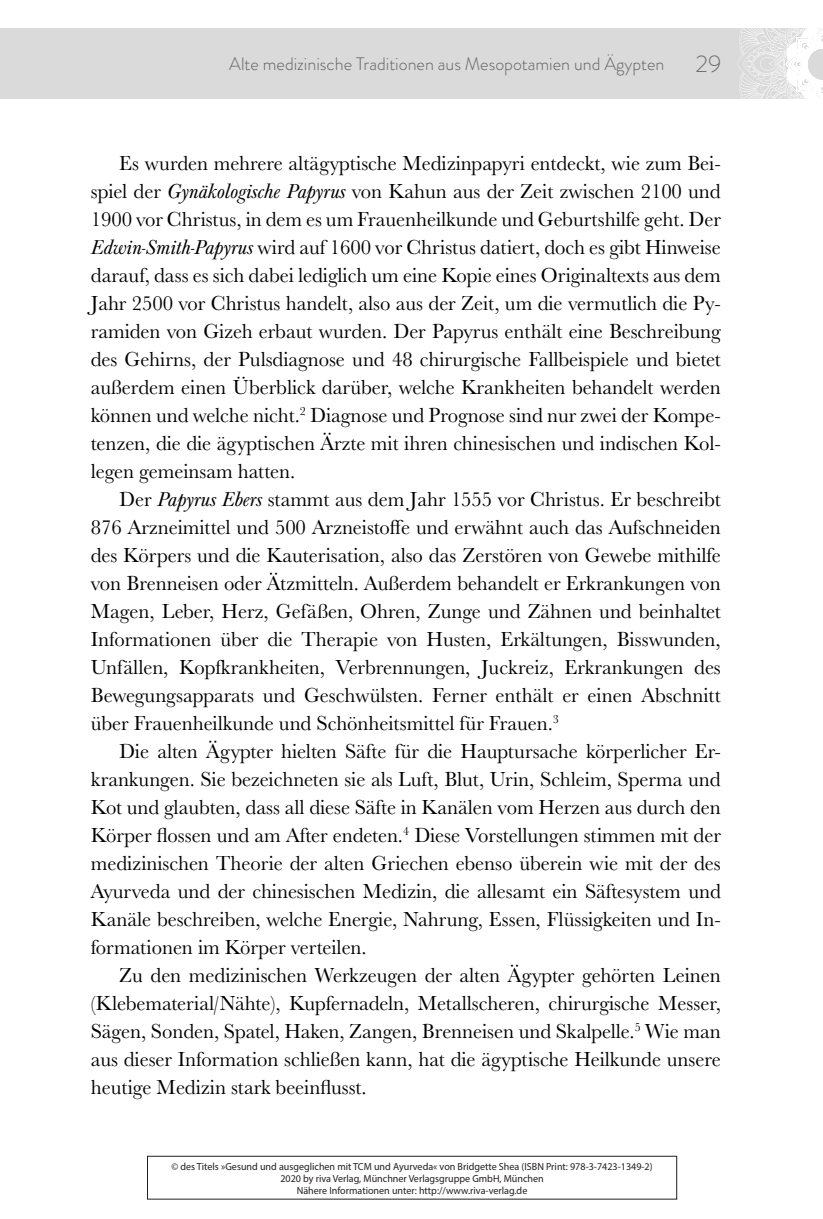
<style>
.page{position:relative;width:823px;height:1219px;background:#fff}
.page>*{position:absolute;margin:0;border:0;box-sizing:border-box;transform-origin:0 0}
.t1{font:300 24px "Brandon Grotesque";color:#706f6f}
.t2{font:21px/28px "Baskerville URW";letter-spacing:-.005em;color:#000;text-align:justify}
.t3{font:300 18px "Brandon Grotesque";color:#646363}
.t4{font:10.2px/12px "Myriad Pro";color:#231f20;text-align:center}
.s1{font-style:italic}
</style>
<div class="page">
<div style="left:0;top:28px;width:822px;height:71px;background:#dadada"></div>
<svg style="left:737px;top:28px;width:85px;height:71px"></svg>
<div style="left:147px;top:1156px;width:529px;height:43px;border:1px solid #231f20"></div>
<p class="t3" style="left:229px;top:52px;width:436px">Alte medizinische Traditionen aus Mesopotamien und Ägypten</p>
<p class="t1" style="left:695px;top:48px;width:27px">29</p>
<p class="t2" style="left:91px;top:148px;width:631px;text-indent:28px">Es wurden mehrere altägyptische Medizinpapyri entdeckt, wie zum Bei&shy;spiel der <span class="s1">Gynäkologische Papyrus</span> von Kahun aus der Zeit zwischen 2100 und 1900 vor Christus, in dem es um Frauenheilkunde und Geburtshilfe geht. Der <span class="s1">Edwin-Smith-Papyrus</span> wird auf 1600 vor Christus datiert, doch es gibt Hinweise darauf, dass es sich dabei lediglich um eine Kopie eines Originaltexts aus dem Jahr 2500 vor Christus handelt, also aus der Zeit, um die vermutlich die Py&shy;ramiden von Gizeh erbaut wurden. Der Papyrus enthält eine Beschreibung des Gehirns, der Pulsdiagnose und 48 chirurgische Fallbeispiele und bietet außerdem einen Überblick darüber, welche Krankheiten behandelt werden können und welche nicht.<sup>2</sup> Diagnose und Prognose sind nur zwei der Kompe&shy;tenzen, die die ägyptischen Ärzte mit ihren chinesischen und indischen Kol&shy;legen gemeinsam hatten.</p>
<p class="t2" style="left:91px;top:484px;width:631px;text-indent:28px">Der <span class="s1">Papyrus Ebers</span> stammt aus dem Jahr 1555 vor Christus. Er beschreibt 876 Arzneimittel und 500 Arzneistoffe und erwähnt auch das Aufschneiden des Körpers und die Kauterisation, also das Zerstören von Gewebe mithilfe von Brenneisen oder Ätzmitteln. Außerdem behandelt er Erkrankungen von Magen, Leber, Herz, Gefäßen, Ohren, Zunge und Zähnen und beinhaltet Informationen über die Therapie von Husten, Erkältungen, Bisswunden, Unfällen, Kopfkrankheiten, Verbrennungen, Juckreiz, Erkrankungen des Bewegungsapparats und Geschwülsten. Ferner enthält er einen Abschnitt über Frauenheilkunde und Schönheitsmittel für Frauen.<sup>3</sup></p>
<p class="t2" style="left:91px;top:736px;width:631px;text-indent:28px">Die alten Ägypter hielten Säfte für die Hauptursache körperlicher Er&shy;krankungen. Sie bezeichneten sie als Luft, Blut, Urin, Schleim, Sperma und Kot und glaubten, dass all diese Säfte in Kanälen vom Herzen aus durch den Körper flossen und am After endeten.<sup>4</sup> Diese Vorstellungen stimmen mit der medizinischen Theorie der alten Griechen ebenso überein wie mit der des Ayurveda und der chinesischen Medizin, die allesamt ein Säftesystem und Kanäle beschreiben, welche Energie, Nahrung, Essen, Flüssigkeiten und In&shy;formationen im Körper verteilen.</p>
<p class="t2" style="left:91px;top:960px;width:631px;text-indent:28px">Zu den medizinischen Werkzeugen der alten Ägypter gehörten Leinen (Klebematerial/Nähte), Kupfernadeln, Metallscheren, chirurgische Messer, Sägen, Sonden, Spatel, Haken, Zangen, Brenneisen und Skalpelle.<sup>5</sup> Wie man aus dieser Information schließen kann, hat die ägyptische Heilkunde unsere heutige Medizin stark beeinflusst.</p>
<p class="t4" style="left:171px;top:1160px;width:482px">© des Titels »Gesund und ausgeglichen mit TCM und Ayurveda« von Bridgette Shea (ISBN Print: 978-3-7423-1349-2)<br>2020 by riva Verlag, Münchner Verlagsgruppe GmbH, München<br>Nähere Informationen unter: http://www.riva-verlag.de</p>
</div>
